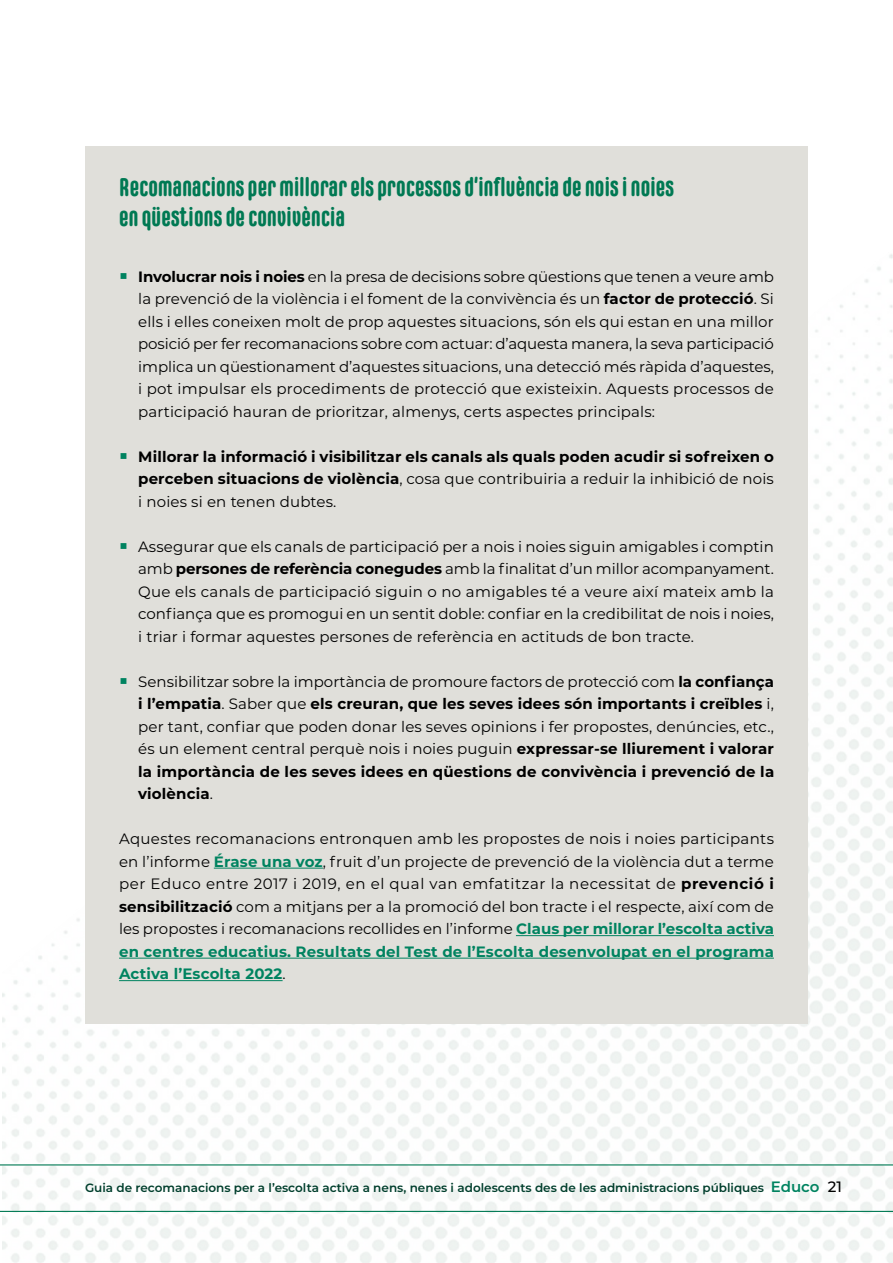
<style>
.page{position:relative;width:893px;height:1263px;background:#fff}
.page>*{position:absolute;margin:0;border:0;box-sizing:border-box;transform-origin:0 0}
.t1{font:700 25.5px/30.6px "Carl Marx";letter-spacing:.01em;color:#007953}
.t2{font:15px/22.5px "Montserrat";letter-spacing:.01em;color:#000;text-align:justify}
.t3{font:700 15px/22.5px "Montserrat";letter-spacing:.01em;color:#000;text-align:justify}
.t4{font:600 12px "Montserrat";color:#003e2c}
.s1{color:#008360}
.s2{font-weight:700}
.s3{font-weight:400;color:#008360}
.s4{font-weight:400}
.s5{font-weight:700;color:#008360}
.s6{font-size:15px;color:#008360}
.s7{font-weight:500;font-size:15px;color:#000}
</style>
<div class="page">
<hr style="left:0;top:1211px;width:893px;height:1px;background:#007953">
<hr style="left:0;top:1164px;width:893px;height:1px;background:#007953">
<div style="left:85px;top:147px;width:723px;height:877px;background:#e0dfda"></div>
<hr style="left:214px;top:868px;width:109px;height:1px;background:#008360">
<hr style="left:516px;top:935px;width:258px;height:1px;background:#008360">
<hr style="left:119px;top:958px;width:655px;height:1px;background:#008360">
<hr style="left:119px;top:980px;width:164px;height:1px;background:#008360">
<h1 class="t1" style="left:119px;top:171px;width:557px">Recomanacions per millorar els processos d’influència de nois i noies en qüestions de convivència</h1>
<p class="t2" style="left:138px;top:264px;width:637px;text-indent:-19px"><span class="s1">■</span> <span class="s2">Involucrar nois i noies</span> en la presa de decisions sobre qüestions que tenen a veure amb la prevenció de la violència i el foment de la convivència és un <span class="s2">factor de protecció</span>. Si ells i elles coneixen molt de prop aquestes situacions, són els qui estan en una millor posició per fer recomanacions sobre com actuar: d’aquesta manera, la seva participació implica un qüestionament d’aquestes situacions, una detecció més ràpida d’aquestes, i pot impulsar els procediments de protecció que existeixin. Aquests processos de participació hauran de prioritzar, almenys, certs aspectes principals:</p>
<p class="t3" style="left:138px;top:444px;width:637px;text-indent:-19px"><span class="s3">■</span> Millorar la informació i visibilitzar els canals als quals poden acudir si sofreixen o perceben situacions de violència<span class="s4">, cosa que contribuiria a reduir la inhibició de nois i noies si en tenen dubtes.</span></p>
<p class="t2" style="left:138px;top:534px;width:637px;text-indent:-19px"><span class="s1">■</span> Assegurar que els canals de participació per a nois i noies siguin amigables i comptin amb <span class="s2">persones de referència conegudes</span> amb la finalitat d’un millor acompanyament.<br>Que els canals de participació siguin o no amigables té a veure així mateix amb la confiança que es promogui en un sentit doble: confiar en la credibilitat de nois i noies, i triar i formar aquestes persones de referència en actituds de bon tracte.</p>
<p class="t2" style="left:138px;top:669px;width:637px;text-indent:-19px"><span class="s1">■</span> Sensibilitzar sobre la importància de promoure factors de protecció com <span class="s2">la confiança i l’empatia</span>. Saber que <span class="s2">els creuran, que les seves idees són importants i creïbles</span> i, per tant, confiar que poden donar les seves opinions i fer propostes, denúncies, etc., és un element central perquè nois i noies puguin <span class="s2">expressar-se lliurement i valorar la importància de les seves idees en qüestions de convivència i prevenció de la violència</span>.</p>
<p class="t2" style="left:119px;top:827px;width:656px">Aquestes recomanacions entronquen amb les propostes de nois i noies participants en l’informe <span class="s5">Érase una voz</span>, fruit d’un projecte de prevenció de la violència dut a terme per Educo entre 2017 i 2019, en el qual van emfatitzar la necessitat de <span class="s2">prevenció i sensibilització</span> com a mitjans per a la promoció del bon tracte i el respecte, així com de les propostes i recomanacions recollides en l’informe <span class="s5">Claus per millorar l’escolta activa en centres educatius. Resultats del Test de l’Escolta desenvolupat en el programa Activa l’Escolta 2022</span>.</p>
<p class="t4" style="left:85px;top:1179px;width:758px">Guia de recomanacions per a l’escolta activa a nens, nenes i adolescents des de les administracions públiques <span class="s6">Educo</span> <span class="s7">21</span></p>
</div>
